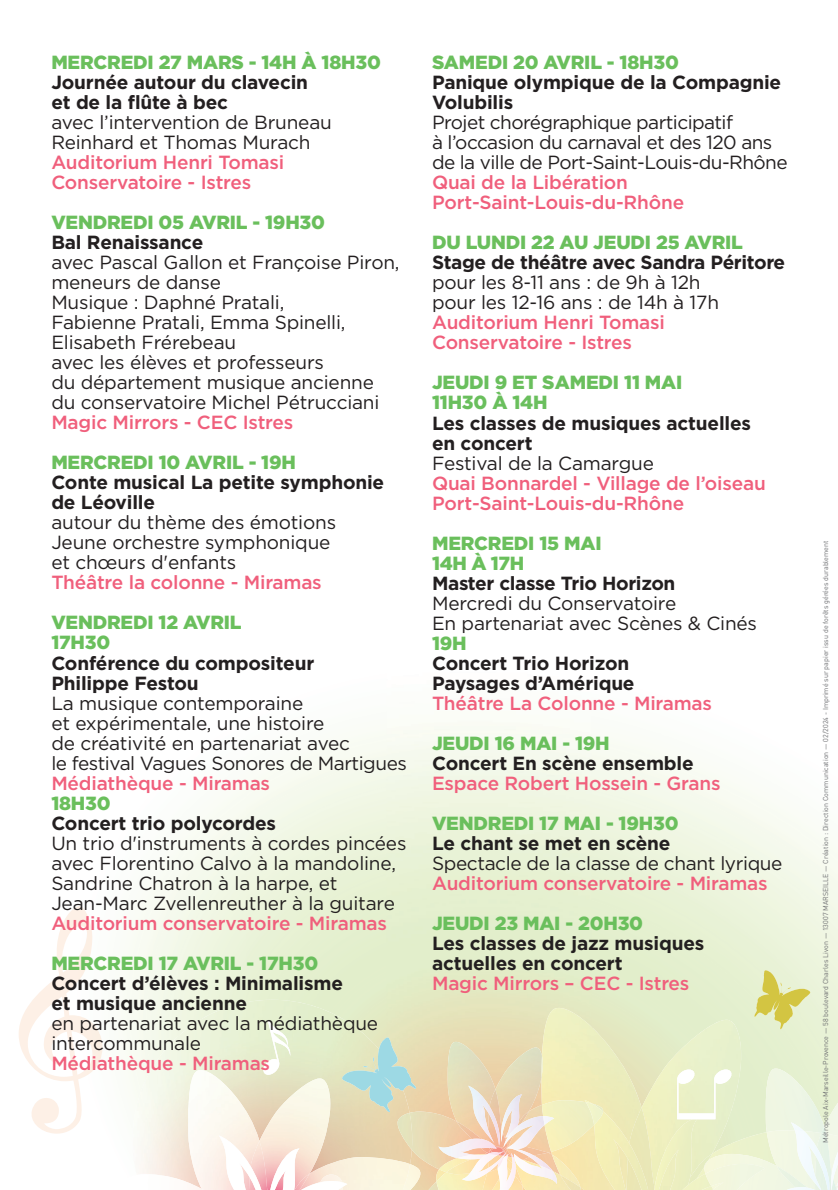
<style>
.page{position:relative;width:838px;height:1190px;background:#fff}
.page>*{position:absolute;margin:0;border:0;box-sizing:border-box;transform-origin:0 0}
.t1{font:19px/20px "Gotham";letter-spacing:-.01em;color:#231f20}
.t2{font:700 19px/20px "Gotham";letter-spacing:-.01em;color:#231f20}
.t3{font:500 19px/20px "Gotham";letter-spacing:-.01em;color:#f05f7c}
.t4{font:900 19px/20px "Gotham";letter-spacing:-.01em;color:#6abf5c}
.t5{font:19px/20px "Gotham";letter-spacing:-.03em;color:#231f20}
.t6{font:900 19px/20px "Gotham";letter-spacing:-.01em;color:#6abf5d}
.t7{font:7px "DIN Pro";color:#6c6d70}
</style>
<div class="page">
<svg style="left:180px;top:784px;width:618px;height:285px"></svg>
<img style="left:386px;top:722px;width:205px;height:458px">
<img style="left:661px;top:754px;width:70px;height:265px">
<img style="left:591px;top:734px;width:70px;height:285px">
<div style="left:729px;top:969px;width:71px;height:162px;background:#e4efce"></div>
<img style="left:178px;top:784px;width:70px;height:251px">
<img style="left:316px;top:731px;width:70px;height:317px">
<img style="left:247px;top:731px;width:70px;height:275px">
<img style="left:187px;top:1069px;width:72px;height:104px">
<img style="left:137px;top:1173px;width:82px;height:16px">
<img style="left:202px;top:1188px;width:17px;height:1px">
<img style="left:259px;top:1078px;width:71px;height:78px">
<img style="left:268px;top:1140px;width:7px;height:8px">
<img style="left:410px;top:1168px;width:10px;height:21px">
<img style="left:299px;top:1156px;width:111px;height:33px">
<img style="left:299px;top:1173px;width:10px;height:8px">
<img style="left:268px;top:1148px;width:31px;height:41px">
<img style="left:273px;top:1181px;width:74px;height:8px">
<img style="left:219px;top:1134px;width:49px;height:55px">
<img style="left:541px;top:1007px;width:100px;height:100px">
<img style="left:436px;top:1168px;width:148px;height:21px">
<img style="left:641px;top:1019px;width:100px;height:159px">
<img style="left:640px;top:1107px;width:23px;height:82px">
<img style="left:671px;top:1131px;width:95px;height:58px">
<img style="left:687px;top:1158px;width:18px;height:26px">
<img style="left:661px;top:1178px;width:35px;height:11px">
<div style="left:584px;top:1099px;width:56px;height:90px;background:#f1eab6"></div>
<img style="left:320px;top:1174px;width:23px;height:6px">
<img style="left:320px;top:1180px;width:23px;height:9px">
<svg style="left:753px;top:969px;width:57px;height:59px;background:#dfe09b"></svg>
<svg style="left:342px;top:1037px;width:74px;height:74px;background:#cbddc8"></svg>
<img style="left:420px;top:1180px;width:16px;height:9px">
<img style="left:436px;top:1173px;width:39px;height:16px">
<img style="left:553px;top:1152px;width:7px;height:2px">
<img style="left:553px;top:1154px;width:27px;height:8px">
<img style="left:523px;top:1162px;width:58px;height:27px">
<img style="left:560px;top:1174px;width:21px;height:15px">
<img style="left:480px;top:1180px;width:43px;height:9px">
<img style="left:481px;top:1180px;width:16px;height:9px">
<img style="left:516px;top:1183px;width:6px;height:2px">
<img style="left:497px;top:1167px;width:19px;height:22px">
<img style="left:447px;top:1041px;width:48px;height:80px">
<img style="left:409px;top:1111px;width:62px;height:57px">
<img style="left:397px;top:1112px;width:15px;height:37px">
<img style="left:439px;top:1157px;width:18px;height:14px">
<img style="left:446px;top:1158px;width:16px;height:15px">
<img style="left:457px;top:1121px;width:17px;height:17px">
<img style="left:495px;top:1047px;width:47px;height:57px">
<img style="left:541px;top:1055px;width:2px;height:21px">
<img style="left:488px;top:1088px;width:18px;height:54px">
<img style="left:522px;top:1104px;width:20px;height:40px">
<img style="left:542px;top:1099px;width:61px;height:52px">
<img style="left:586px;top:1101px;width:17px;height:23px">
<img style="left:523px;top:1144px;width:25px;height:4px">
<img style="left:522px;top:1110px;width:7px;height:36px">
<img style="left:438px;top:1138px;width:36px;height:19px">
<img style="left:457px;top:1154px;width:5px;height:4px">
<svg style="left:474px;top:1142px;width:49px;height:25px"></svg>
<img style="left:512px;top:1148px;width:41px;height:22px">
<img style="left:514px;top:1157px;width:43px;height:26px">
<img style="left:501px;top:1094px;width:21px;height:47px">
<img style="left:487px;top:1151px;width:19px;height:4px">
<img style="left:462px;top:1154px;width:41px;height:26px">
<img style="left:503px;top:1116px;width:32px;height:29px">
<svg style="left:543px;top:1115px;width:11px;height:9px"></svg>
<img style="left:474px;top:1103px;width:25px;height:41px">
<img style="left:765px;top:1068px;width:59px;height:64px">
<img style="left:766px;top:1129px;width:55px;height:57px">
<img style="left:709px;top:1153px;width:22px;height:6px">
<svg style="left:704px;top:1159px;width:4px;height:7px"></svg>
<div style="left:705px;top:1163px;width:60px;height:26px;background:#f2f7e0"></div>
<img style="left:776px;top:1165px;width:20px;height:21px">
<img style="left:824px;top:1076px;width:14px;height:57px">
<img style="left:836px;top:1133px;width:2px;height:22px">
<img style="left:821px;top:1126px;width:14px;height:6px">
<img style="left:815px;top:1132px;width:21px;height:57px">
<img style="left:754px;top:1186px;width:71px;height:3px">
<img style="left:830px;top:1155px;width:6px;height:34px">
<img style="left:834px;top:1163px;width:4px;height:26px">
<img style="left:790px;top:1121px;width:14px;height:9px">
<img style="left:796px;top:1137px;width:27px;height:52px">
<svg style="left:262px;top:1019px;width:28px;height:55px"></svg>
<svg style="left:677px;top:1069px;width:55px;height:55px"></svg>
<img style="left:19px;top:906px;width:83px;height:227px">
<p class="t4" style="left:51px;top:52px;width:331px">MERCREDI 27 MARS - 14H À 18H30</p>
<p class="t2" style="left:51px;top:72px;width:258px">Journée autour du clavecin et de la flûte à bec</p>
<p class="t1" style="left:51px;top:112px;width:282px">avec l’intervention de Bruneau<br>Reinhard et Thomas Murach</p>
<p class="t3" style="left:51px;top:152px;width:234px">Auditorium Henri Tomasi<br>Conservatoire - Istres</p>
<p class="t4" style="left:51px;top:212px;width:275px">VENDREDI 05 AVRIL - 19H30</p>
<p class="t2" style="left:51px;top:232px;width:153px">Bal Renaissance</p>
<p class="t1" style="left:51px;top:252px;width:350px">avec Pascal Gallon et Françoise Piron, meneurs de danse<br>Musique : Daphné Pratali,<br>Fabienne Pratali, Emma Spinelli,<br>Elisabeth Frérebeau<br>avec les élèves et professeurs<br>du département musique ancienne du conservatoire Michel Pétrucciani</p>
<p class="t3" style="left:51px;top:412px;width:243px">Magic Mirrors - CEC Istres</p>
<p class="t4" style="left:51px;top:452px;width:246px">MERCREDI 10 AVRIL - 19H</p>
<p class="t2" style="left:51px;top:472px;width:334px">Conte musical La petite symphonie de Léoville</p>
<p class="t1" style="left:51px;top:512px;width:286px">autour du thème des émotions<br>Jeune orchestre symphonique et chœurs d'enfants</p>
<p class="t3" style="left:51px;top:572px;width:272px">Théâtre la colonne - Miramas</p>
<p class="t4" style="left:51px;top:612px;width:192px">VENDREDI 12 AVRIL<br>17H30</p>
<p class="t2" style="left:51px;top:652px;width:264px">Conférence du compositeur<br>Philippe Festou</p>
<p class="t1" style="left:51px;top:692px;width:357px">La musique contemporaine<br>et expérimentale, une histoire<br>de créativité en partenariat avec<br>le festival Vagues Sonores de Martigues</p>
<p class="t3" style="left:51px;top:772px;width:220px">Médiathèque - Miramas</p>
<p class="t4" style="left:51px;top:792px;width:61px">18H30</p>
<p class="t2" style="left:51px;top:812px;width:226px">Concert trio polycordes</p>
<p class="t1" style="left:51px;top:832px;width:357px">Un trio d'instruments à cordes pincées avec Florentino Calvo à la mandoline, Sandrine Chatron à la harpe, et Jean-Marc Zvellenreuther à la guitare</p>
<p class="t3" style="left:51px;top:912px;width:337px">Auditorium conservatoire - Miramas</p>
<p class="t6" style="left:51px;top:952px;width:268px">MERCREDI 17 AVRIL - 17H30</p>
<p class="t2" style="left:51px;top:972px;width:293px">Concert d’élèves : Minimalisme et musique ancienne</p>
<p class="t1" style="left:51px;top:1012px;width:328px">en partenariat avec la médiathèque intercommunale</p>
<p class="t3" style="left:51px;top:1052px;width:220px">Médiathèque - Miramas</p>
<p class="t4" style="left:432px;top:52px;width:248px">SAMEDI 20 AVRIL - 18H30</p>
<p class="t2" style="left:432px;top:72px;width:351px">Panique olympique de la Compagnie<br>Volubilis</p>
<p class="t5" style="left:432px;top:112px;width:357px">Projet chorégraphique participatif<br>à l’occasion du carnaval et des 120 ans de la ville de Port-Saint-Louis-du-Rhône</p>
<p class="t3" style="left:432px;top:172px;width:254px">Quai de la Libération<br>Port-Saint-Louis-du-Rhône</p>
<p class="t4" style="left:432px;top:232px;width:312px">DU LUNDI 22 AU JEUDI 25 AVRIL</p>
<p class="t2" style="left:432px;top:252px;width:355px">Stage de théâtre avec Sandra Péritore</p>
<p class="t1" style="left:432px;top:272px;width:288px">pour les 8-11 ans : de 9h à 12h pour les 12-16 ans : de 14h à 17h</p>
<p class="t3" style="left:432px;top:312px;width:234px">Auditorium Henri Tomasi<br>Conservatoire - Istres</p>
<p class="t6" style="left:432px;top:372px;width:252px">JEUDI 9 ET SAMEDI 11 MAI<br>11H30 À 14H</p>
<p class="t2" style="left:432px;top:412px;width:320px">Les classes de musiques actuelles en concert</p>
<p class="t1" style="left:432px;top:452px;width:223px">Festival de la Camargue</p>
<p class="t3" style="left:432px;top:472px;width:335px">Quai Bonnardel - Village de l’oiseau<br>Port-Saint-Louis-du-Rhône</p>
<p class="t4" style="left:432px;top:532px;width:171px">MERCREDI 15 MAI<br>14H À 17H</p>
<p class="t2" style="left:432px;top:572px;width:245px">Master classe Trio Horizon</p>
<p class="t1" style="left:432px;top:592px;width:326px">Mercredi du Conservatoire<br>En partenariat avec Scènes &amp; Cinés</p>
<p class="t4" style="left:432px;top:632px;width:36px">19H</p>
<p class="t2" style="left:432px;top:652px;width:204px">Concert Trio Horizon<br>Paysages d’Amérique</p>
<p class="t3" style="left:432px;top:692px;width:281px">Théâtre La Colonne - Miramas</p>
<p class="t4" style="left:432px;top:732px;width:179px">JEUDI 16 MAI - 19H</p>
<p class="t2" style="left:432px;top:752px;width:263px">Concert En scène ensemble</p>
<p class="t3" style="left:432px;top:772px;width:290px">Espace Robert Hossein - Grans</p>
<p class="t4" style="left:432px;top:812px;width:248px">VENDREDI 17 MAI - 19H30</p>
<p class="t2" style="left:432px;top:832px;width:240px">Le chant se met en scène</p>
<p class="t1" style="left:432px;top:852px;width:352px">Spectacle de la classe de chant lyrique</p>
<p class="t3" style="left:432px;top:872px;width:337px">Auditorium conservatoire - Miramas</p>
<p class="t4" style="left:432px;top:912px;width:213px">JEUDI 23 MAI - 20H30</p>
<p class="t2" style="left:432px;top:932px;width:274px">Les classes de jazz musiques actuelles en concert</p>
<p class="t3" style="left:432px;top:972px;width:259px">Magic Mirrors – CEC - Istres</p>
<p class="t7" style="left:820px;top:1142px;width:604px;rotate:-90deg">Métropole Aix-Marseille-Provence — 58 boulevard Charles Livon — 13007 MARSEILLE — Création : Direction Communication — 02/2024 - Imprimé sur papier issu de forêts gérées durablement</p>
</div>
